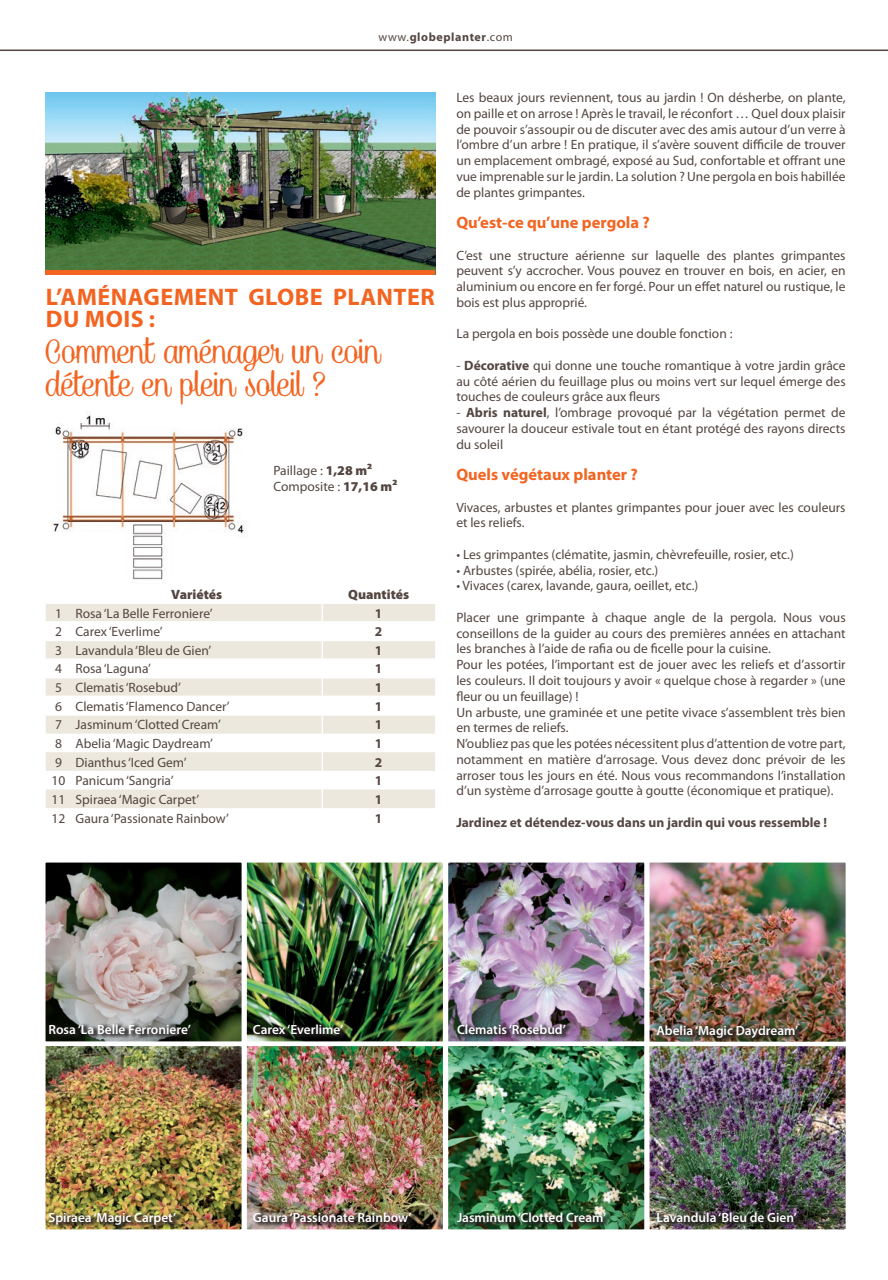
<style>
.page{position:relative;width:888px;height:1280px;background:#fff}
.page>*{position:absolute;margin:0;border:0;box-sizing:border-box;transform-origin:0 0}
.t1{font:39px/33px "Caneletter Script";color:#f36421}
.t2{font:700 24px/22.5px "Myriad Pro";letter-spacing:.02em;color:#f36421}
.t3{font:700 16.5px "Myriad Pro";color:#f36421}
.t4{font:13.5px/15.8px "Myriad Pro";color:#544640;text-align:justify}
.t5{font:700 13.5px "Myriad Pro";color:#544640}
.t6{font:900 13.5px "Myriad Pro";color:#544640}
.plante{font:600 13.35px "Myriad Pro";color:#fff}
.t7{font:700 12px "Myriad Pro";letter-spacing:.05em;color:#544640}
.s1{font-weight:400}
.s2{font-weight:900}
.s3{font-weight:700}
</style>
<div class="page">
<img style="left:46px;top:92px;width:389px;height:178px">
<div style="left:46px;top:270px;width:389px;height:5px;background:#f36421"></div>
<hr style="left:0;top:50px;width:887px;height:1px;background:#544640">
<img style="left:46px;top:863px;width:195px;height:178px">
<div style="left:41px;top:858px;width:205px;height:188px;border:4px solid #fff"></div>
<div style="left:49px;top:1022px;width:149px;height:17px;background:#231f20;opacity:.75"></div>
<img style="left:46px;top:1047px;width:195px;height:182px">
<div style="left:41px;top:1042px;width:205px;height:192px;border:4px solid #fff"></div>
<div style="left:48px;top:1210px;width:135px;height:20px;background:#231f20;opacity:.75"></div>
<img style="left:247px;top:863px;width:195px;height:178px">
<div style="left:242px;top:858px;width:205px;height:188px;border:4px solid #fff"></div>
<img style="left:448px;top:863px;width:195px;height:178px">
<div style="left:443px;top:858px;width:205px;height:188px;border:4px solid #fff"></div>
<div style="left:253px;top:1022px;width:97px;height:17px;background:#231f20;opacity:.75"></div>
<div style="left:457px;top:1022px;width:116px;height:17px;background:#231f20;opacity:.75"></div>
<img style="left:650px;top:1047px;width:194px;height:182px">
<div style="left:645px;top:1042px;width:204px;height:192px;border:4px solid #fff"></div>
<div style="left:657px;top:1210px;width:146px;height:18px;background:#231f20;opacity:.75"></div>
<img style="left:650px;top:863px;width:194px;height:178px">
<div style="left:645px;top:858px;width:204px;height:188px;border:4px solid #fff"></div>
<div style="left:656px;top:1023px;width:149px;height:21px;background:#231f20;opacity:.75"></div>
<img style="left:247px;top:1047px;width:195px;height:182px">
<div style="left:242px;top:1042px;width:205px;height:192px;border:4px solid #fff"></div>
<img style="left:448px;top:1047px;width:195px;height:182px">
<div style="left:443px;top:1042px;width:205px;height:192px;border:4px solid #fff"></div>
<div style="left:253px;top:1210px;width:165px;height:18px;background:#231f20;opacity:.75"></div>
<div style="left:457px;top:1210px;width:156px;height:18px;background:#231f20;opacity:.75"></div>
<svg style="left:46px;top:604px;width:389px;height:204px;fill:#ece8dd"></svg>
<svg style="left:46px;top:621px;width:25px;height:1px"></svg>
<hr style="left:71px;top:621px;width:251px;height:1px;background:#fff">
<hr style="left:322px;top:621px;width:113px;height:1px;background:#fff">
<svg style="left:46px;top:640px;width:25px;height:1px"></svg>
<hr style="left:71px;top:640px;width:251px;height:1px;background:#fff">
<hr style="left:322px;top:640px;width:113px;height:1px;background:#fff">
<hr style="left:46px;top:658px;width:25px;height:2px;background:#fff">
<hr style="left:71px;top:658px;width:251px;height:2px;background:#fff">
<hr style="left:322px;top:658px;width:113px;height:2px;background:#fff">
<svg style="left:46px;top:677px;width:25px;height:1px"></svg>
<hr style="left:71px;top:677px;width:251px;height:1px;background:#fff">
<hr style="left:322px;top:677px;width:113px;height:1px;background:#fff">
<svg style="left:46px;top:696px;width:25px;height:1px"></svg>
<hr style="left:71px;top:696px;width:251px;height:1px;background:#fff">
<hr style="left:322px;top:696px;width:113px;height:1px;background:#fff">
<hr style="left:46px;top:714px;width:25px;height:2px;background:#fff">
<hr style="left:71px;top:714px;width:251px;height:2px;background:#fff">
<hr style="left:322px;top:714px;width:113px;height:2px;background:#fff">
<svg style="left:321px;top:604px;width:2px;height:204px"></svg>
<img style="left:52px;top:415px;width:193px;height:165px">
<p class="t7" style="left:378px;top:29px;width:136px"><span class="s1">www.</span>globeplanter<span class="s1">.com</span></p>
<p class="t2" style="left:46px;top:285px;width:390px">L’AMÉNAGEMENT GLOBE PLANTER<br>DU MOIS :</p>
<p class="t1" style="left:46px;top:336px;width:336px">Comment aménager un coin détente en plein soleil ?</p>
<p class="t4" style="left:273px;top:462px;width:100px">Paillage : <span class="s2">1,28 m²</span></p>
<p class="t4" style="left:273px;top:478px;width:125px">Composite : <span class="s2">17,16 m²</span></p>
<p class="t6" style="left:171px;top:585px;width:52px">Variétés</p>
<p class="t6" style="left:348px;top:585px;width:62px">Quantités</p>
<p class="t4" style="left:55px;top:605px;width:8px">1</p>
<p class="t4" style="left:75px;top:605px;width:138px">Rosa ‘La Belle Ferroniere’</p>
<p class="t5" style="left:375px;top:604px;width:9px">1</p>
<p class="t4" style="left:55px;top:624px;width:8px">2</p>
<p class="t4" style="left:75px;top:624px;width:88px">Carex ‘Everlime’</p>
<p class="t5" style="left:375px;top:623px;width:9px">2</p>
<p class="t4" style="left:55px;top:642px;width:8px">3</p>
<p class="t4" style="left:75px;top:642px;width:137px">Lavandula ‘Bleu de Gien’</p>
<p class="t5" style="left:375px;top:641px;width:9px">1</p>
<p class="t4" style="left:55px;top:661px;width:8px">4</p>
<p class="t4" style="left:75px;top:661px;width:77px">Rosa ‘Laguna’</p>
<p class="t5" style="left:375px;top:660px;width:9px">1</p>
<p class="t4" style="left:55px;top:679px;width:8px">5</p>
<p class="t4" style="left:75px;top:679px;width:107px">Clematis ‘Rosebud’</p>
<p class="t5" style="left:375px;top:679px;width:9px">1</p>
<p class="t4" style="left:55px;top:698px;width:8px">6</p>
<p class="t4" style="left:75px;top:698px;width:156px">Clematis ‘Flamenco Dancer’</p>
<p class="t5" style="left:375px;top:697px;width:9px">1</p>
<p class="t4" style="left:55px;top:717px;width:8px">7</p>
<p class="t4" style="left:75px;top:717px;width:147px">Jasminum ‘Clotted Cream’</p>
<p class="t5" style="left:375px;top:716px;width:9px">1</p>
<p class="t4" style="left:55px;top:735px;width:8px">8</p>
<p class="t4" style="left:75px;top:735px;width:139px">Abelia ‘Magic Daydream’</p>
<p class="t5" style="left:375px;top:735px;width:9px">1</p>
<p class="t4" style="left:55px;top:754px;width:8px">9</p>
<p class="t4" style="left:75px;top:754px;width:112px">Dianthus ‘Iced Gem’</p>
<p class="t5" style="left:375px;top:753px;width:9px">2</p>
<p class="t4" style="left:52px;top:773px;width:15px">10</p>
<p class="t4" style="left:75px;top:773px;width:99px">Panicum ‘Sangria’</p>
<p class="t5" style="left:375px;top:772px;width:9px">1</p>
<p class="t4" style="left:52px;top:791px;width:15px">11</p>
<p class="t4" style="left:75px;top:791px;width:125px">Spiraea ‘Magic Carpet’</p>
<p class="t5" style="left:375px;top:790px;width:9px">1</p>
<p class="t4" style="left:52px;top:810px;width:15px">12</p>
<p class="t4" style="left:75px;top:810px;width:155px">Gaura ‘Passionate Rainbow’</p>
<p class="t5" style="left:375px;top:809px;width:9px">1</p>
<p class="t4" style="left:456px;top:90px;width:391px">Les beaux jours reviennent, tous au jardin ! On désherbe, on plante, on paille et on arrose ! Après le travail, le réconfort … Quel doux plaisir de pouvoir s’assoupir ou de discuter avec des amis autour d’un verre à l’ombre d’un arbre ! En pratique, il s’avère souvent difficile de trouver un emplacement ombragé, exposé au Sud, confortable et offrant une vue imprenable sur le jardin. La solution ? Une pergola en bois habillée de plantes grimpantes.</p>
<p class="t3" style="left:456px;top:212px;width:195px">Qu’est-ce qu’une pergola ?</p>
<p class="t4" style="left:456px;top:247px;width:391px">C’est une structure aérienne sur laquelle des plantes grimpantes peuvent s’y accrocher. Vous pouvez en trouver en bois, en acier, en aluminium ou encore en fer forgé. Pour un effet naturel ou rustique, le bois est plus approprié.</p>
<p class="t4" style="left:456px;top:326px;width:277px">La pergola en bois possède une double fonction :</p>
<p class="t4" style="left:456px;top:357px;width:391px">- <span class="s3">Décorative</span> qui donne une touche romantique à votre jardin grâce au côté aérien du feuillage plus ou moins vert sur lequel émerge des touches de couleurs grâce aux fleurs</p>
<p class="t4" style="left:456px;top:405px;width:391px">- <span class="s3">Abris naturel</span>, l’ombrage provoqué par la végétation permet de savourer la douceur estivale tout en étant protégé des rayons directs du soleil</p>
<p class="t3" style="left:456px;top:464px;width:183px">Quels végétaux planter ?</p>
<p class="t4" style="left:456px;top:499px;width:391px">Vivaces, arbustes et plantes grimpantes pour jouer avec les couleurs et les reliefs.</p>
<p class="t4" style="left:456px;top:546px;width:339px">• Les grimpantes (clématite, jasmin, chèvrefeuille, rosier, etc.)</p>
<p class="t4" style="left:456px;top:562px;width:203px">• Arbustes (spirée, abélia, rosier, etc.)</p>
<p class="t4" style="left:456px;top:578px;width:243px">• Vivaces (carex, lavande, gaura, oeillet, etc.)</p>
<p class="t4" style="left:456px;top:609px;width:391px">Placer une grimpante à chaque angle de la pergola. Nous vous conseillons de la guider au cours des premières années en attachant les branches à l’aide de rafia ou de ficelle pour la cuisine.</p>
<p class="t4" style="left:456px;top:657px;width:391px">Pour les potées, l’important est de jouer avec les reliefs et d’assortir les couleurs. Il doit toujours y avoir « quelque chose à regarder » (une fleur ou un feuillage) !</p>
<p class="t4" style="left:456px;top:704px;width:391px">Un arbuste, une graminée et une petite vivace s’assemblent très bien en termes de reliefs.</p>
<p class="t4" style="left:456px;top:735px;width:391px">N’oubliez pas que les potées nécessitent plus d’attention de votre part, notamment en matière d’arrosage. Vous devez donc prévoir de les arroser tous les jours en été. Nous vous recommandons l’installation d’un système d’arrosage goutte à goutte (économique et pratique).</p>
<p class="t5" style="left:456px;top:813px;width:372px">Jardinez et détendez-vous dans un jardin qui vous ressemble !</p>
<p class="plante" style="left:48px;top:1021px;width:144px">Rosa ‘La Belle Ferroniere’</p>
<p class="plante" style="left:253px;top:1021px;width:92px">Carex ‘Everlime’</p>
<p class="plante" style="left:457px;top:1021px;width:110px">Clematis ‘Rosebud’</p>
<p class="plante" style="left:656px;top:1022px;width:143px">Abelia ‘Magic Daydream’</p>
<p class="plante" style="left:48px;top:1209px;width:129px">Spiraea ‘Magic Carpet’</p>
<p class="plante" style="left:253px;top:1209px;width:160px">Gaura ‘Passionate Rainbow’</p>
<p class="plante" style="left:457px;top:1209px;width:151px">Jasminum ‘Clotted Cream’</p>
<p class="plante" style="left:656px;top:1209px;width:142px">Lavandula ‘Bleu de Gien’</p>
</div>
